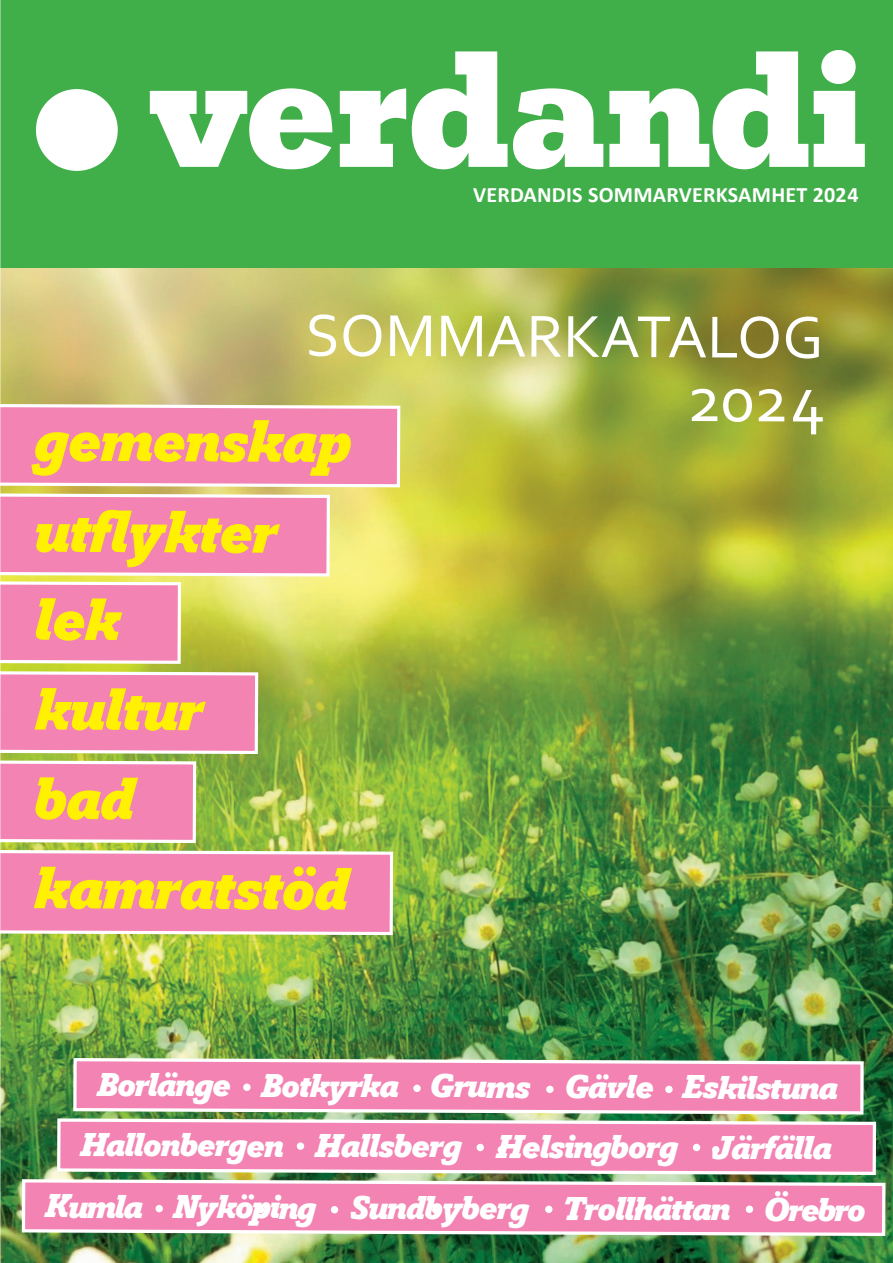
<style>
.page{position:relative;width:893px;height:1263px;background:#fff}
.page>*{position:absolute;margin:0;border:0;box-sizing:border-box;transform-origin:0 0}
.t1{font:67.95px "Corbel";color:#fff}
.t2{font:61.95px "Corbel";letter-spacing:-.005em;color:#fff}
.t3{font:italic 700 58.8px/89.1px "Osiris BQ";letter-spacing:-.01em;color:#fff101}
.t4{font:italic 700 32.7px/61.9px "Osiris BQ";letter-spacing:-.025em;color:#fff;text-align:center}
.t5{font:700 22.05px "Calibri";letter-spacing:.01em;color:#fff}
</style>
<div class="page">
<img style="left:0;top:0;width:893px;height:1263px">
<div style="left:257px;top:1206px;width:7px;height:7px;background:#fff;border-radius:50%"></div>
<div style="left:319px;top:1143px;width:8px;height:7px;background:#fff;border-radius:50%"></div>
<div style="left:155px;top:1205px;width:8px;height:7px;background:#fff;border-radius:50%"></div>
<div style="left:746px;top:1205px;width:7px;height:8px;background:#fff;border-radius:50%"></div>
<div style="left:476px;top:1144px;width:8px;height:7px;background:#fff;border-radius:50%"></div>
<div style="left:693px;top:1144px;width:7px;height:7px;background:#fff;border-radius:50%"></div>
<div style="left:297px;top:1142px;width:7px;height:8px;background:#fff;border-radius:50%"></div>
<div style="left:243px;top:1083px;width:8px;height:8px;background:#fff;border-radius:50%"></div>
<div style="left:413px;top:1084px;width:8px;height:8px;background:#fff;border-radius:50%"></div>
<div style="left:546px;top:1086px;width:8px;height:7px;background:#fff;border-radius:50%"></div>
<div style="left:665px;top:1086px;width:8px;height:7px;background:#fff;border-radius:50%"></div>
<div style="left:331px;top:1206px;width:7px;height:7px;background:#fff;border-radius:50%"></div>
<p class="t5" style="left:473px;top:179px;width:387px">VERDANDIS SOMMARVERKSAMHET 2024</p>
<h2 class="t2" style="left:305px;top:298px;width:520px">SOMMARKATALOG</h2>
<h3 class="t3" style="left:32px;top:397px;width:319px">gemenskap</h3>
<h3 class="t3" style="left:33px;top:487px;width:245px">utflykter</h3>
<h3 class="t3" style="left:33px;top:575px;width:87px">lek</h3>
<h3 class="t3" style="left:32px;top:665px;width:171px">kultur bad</h3>
<h3 class="t3" style="left:32px;top:844px;width:316px">kamratstöd</h3>
<h1 class="t1" style="left:687px;top:356px;width:140px">2024</h1>
<p class="t4" style="left:96px;top:1055px;width:742px">Borlänge Botkyrka Grums Gävle Eskilstuna</p>
<p class="t4" style="left:44px;top:1115px;width:822px">Hallonbergen Hallsberg Helsingborg Järfälla<br>Kumla Nyköping Sundbyberg Trollhättan Örebro</p>
</div>
